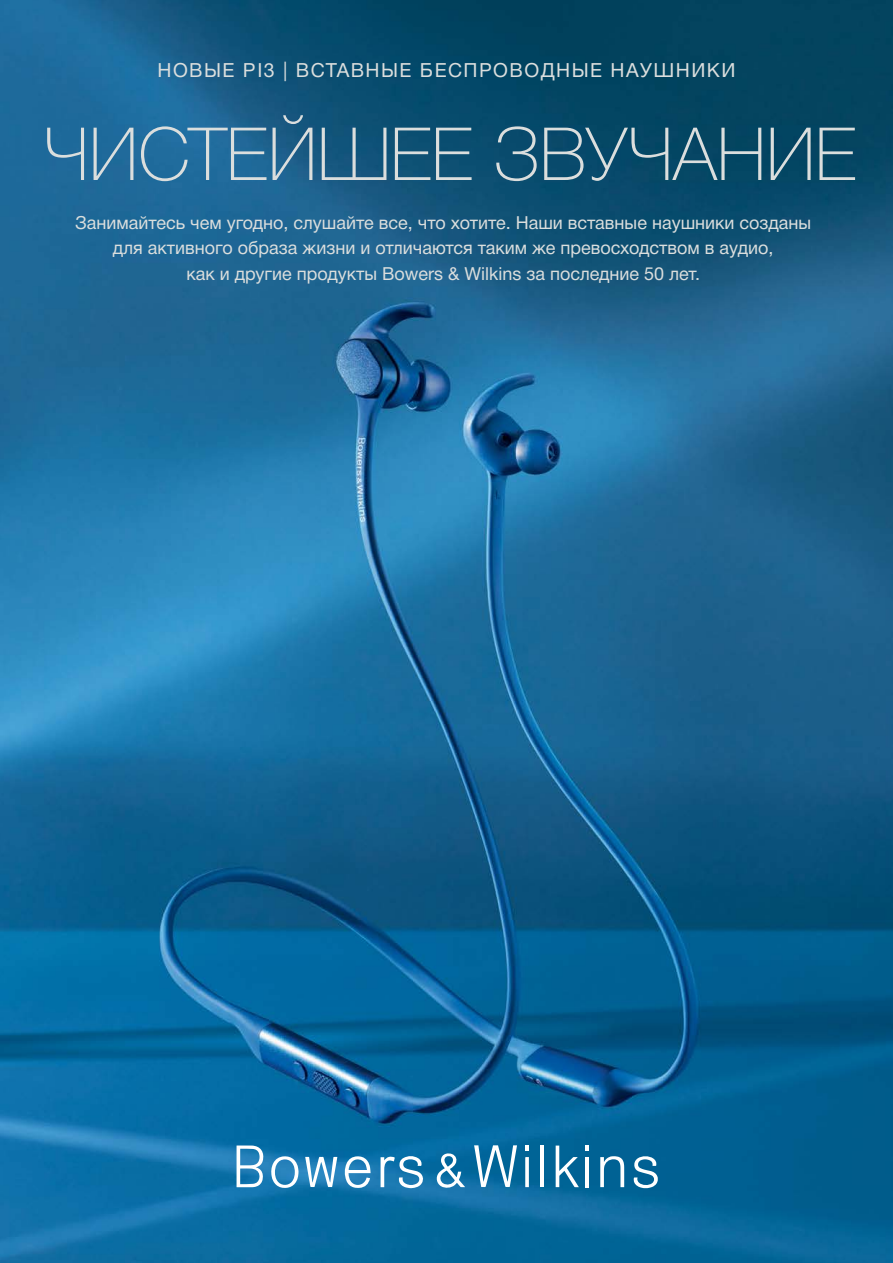
<style>
.page{position:relative;width:893px;height:1263px;background:#fff}
.page>*{position:absolute;margin:0;border:0;box-sizing:border-box;transform-origin:0 0}
.t1{font:100 73.5px "Helvetica Neue Cyr";color:#dbdedd}
.t2{font:19.5px "Helvetica Neue Cyr";letter-spacing:.075em;color:#dbdedd}
.t3{font:18px/25.5px "Helvetica Neue Cyr";color:#dbdedd;text-align:center}
</style>
<div class="page">
<img style="left:0;top:0;width:893px;height:1263px">
<svg style="left:474px;top:1145px;width:43px;height:42px"></svg>
<svg style="left:634px;top:1155px;width:24px;height:33px"></svg>
<svg style="left:237px;top:1145px;width:26px;height:42px"></svg>
<svg style="left:305px;top:1157px;width:32px;height:30px"></svg>
<svg style="left:435px;top:1153px;width:30px;height:35px"></svg>
<svg style="left:344px;top:1156px;width:27px;height:32px"></svg>
<svg style="left:556px;top:1145px;width:23px;height:42px"></svg>
<svg style="left:271px;top:1156px;width:27px;height:32px"></svg>
<svg style="left:600px;top:1156px;width:24px;height:31px"></svg>
<svg style="left:381px;top:1155px;width:43px;height:33px"></svg>
<hr style="left:541px;top:1145px;width:3px;height:42px;background:#fff">
<hr style="left:585px;top:1157px;width:4px;height:30px;background:#fff">
<svg style="left:525px;top:1157px;width:4px;height:30px"></svg>
<svg style="left:585px;top:1145px;width:4px;height:6px"></svg>
<svg style="left:525px;top:1145px;width:4px;height:6px"></svg>
<p class="t2" style="left:157px;top:60px;width:579px">НОВЫЕ PI3 | ВСТАВНЫЕ БЕСПРОВОДНЫЕ НАУШНИКИ</p>
<h1 class="t1" style="left:43px;top:113px;width:815px">ЧИСТЕЙШЕЕ ЗВУЧАНИЕ</h1>
<p class="t3" style="left:75px;top:210px;width:738px">Занимайтесь чем угодно, слушайте все, что хотите. Наши вставные наушники созданы для активного образа жизни и отличаются таким же превосходством в аудио,<br>как и другие продукты Bowers &amp; Wilkins за последние 50 лет.</p>
</div>
